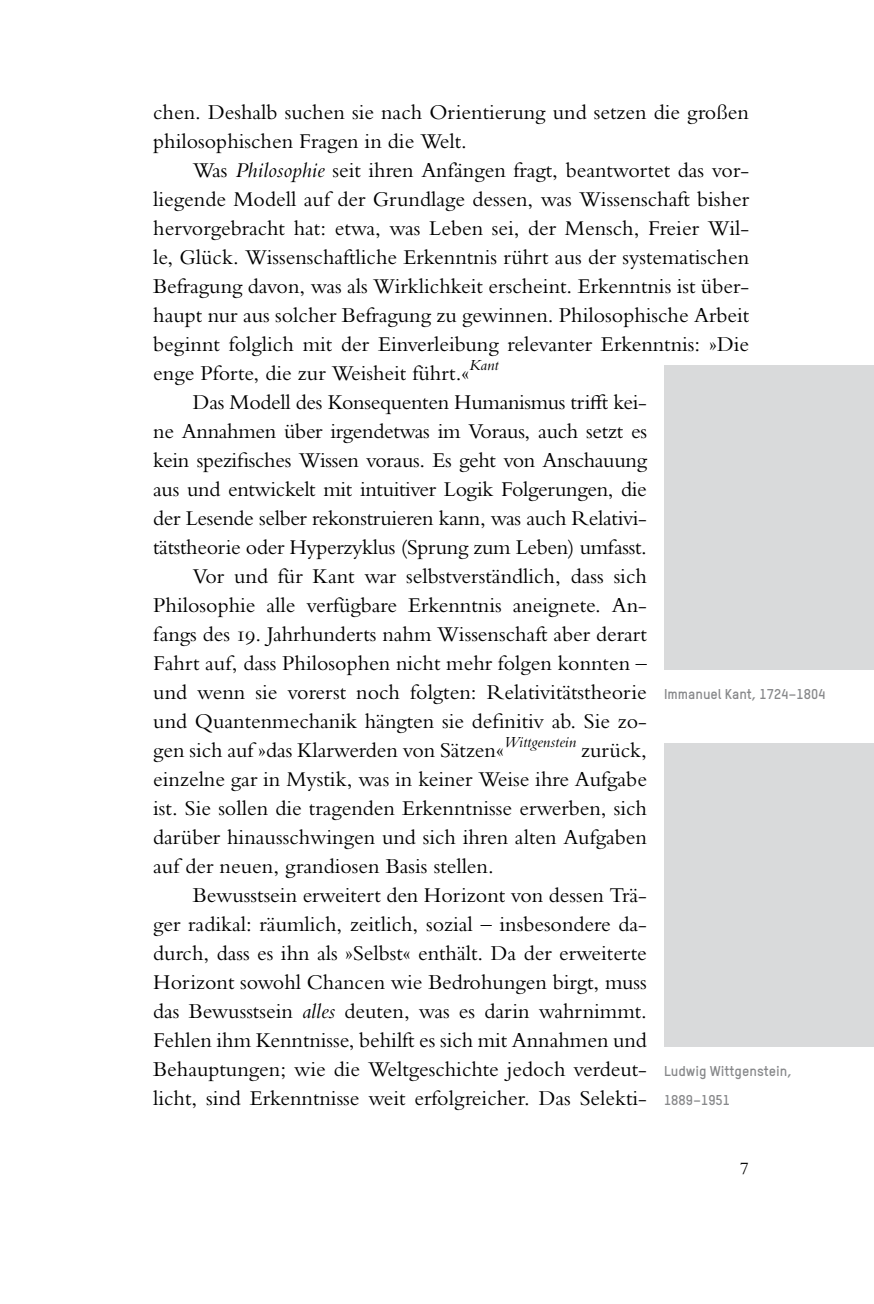
<style>
.page{position:relative;width:874px;height:1304px;background:#fff}
.page>*{position:absolute;margin:0;border:0;box-sizing:border-box;transform-origin:0 0}
.t1{font:22px/29px "Bembo MT Pro";color:#000;text-align:justify}
.t2{font:18px "Bembo Std";color:#000}
.t3{font:italic 16px "Bembo Std";color:#000}
.t4{font:700 14px/29px "TSTAR";color:#87888a}
.s1{font-family:"Bembo Std";font-style:italic}
</style>
<div class="page">
<div style="left:663px;top:743px;width:210px;height:304px;background:#d9dadb"></div>
<div style="left:663px;top:366px;width:210px;height:304px;background:#d9dadb"></div>
<p class="t1" style="left:153px;top:97px;width:597px">chen. Deshalb suchen sie nach Orientierung und setzen die großen philosophischen Fragen in die Welt.</p>
<p class="t1" style="left:153px;top:155px;width:597px;text-indent:40px">Was <span class="s1">Philosophie</span> seit ihren Anfängen fragt, beantwortet das vor&shy;liegende Modell auf der Grundlage dessen, was Wissenschaft bisher hervorgebracht hat: etwa, was Leben sei, der Mensch, Freier Wil&shy;le, Glück. Wissenschaftliche Erkenntnis rührt aus der systematischen Befragung davon, was als Wirklichkeit erscheint. Erkenntnis ist über&shy;haupt nur aus solcher Befragung zu gewinnen. Philosophische Arbeit beginnt folglich mit der Einverleibung relevanter Erkenntnis: »Die enge Pforte, die zur Weisheit führt.«</p>
<p class="t3" style="left:469px;top:356px;width:31px">Kant</p>
<p class="t1" style="left:193px;top:387px;width:455px">Das Modell des Konsequenten Humanismus trifft kei-</p>
<p class="t1" style="left:153px;top:416px;width:495px">ne Annahmen über irgendetwas im Voraus, auch setzt es</p>
<p class="t1" style="left:153px;top:445px;width:495px">kein spezifisches Wissen voraus. Es geht von Anschauung</p>
<p class="t1" style="left:153px;top:474px;width:495px">aus und entwickelt mit intuitiver Logik Folgerungen, die</p>
<p class="t1" style="left:153px;top:503px;width:495px">der Lesende selber rekonstruieren kann, was auch Relativi-</p>
<p class="t1" style="left:153px;top:532px;width:495px">tätstheorie oder Hyperzyklus (Sprung zum Leben) umfasst.</p>
<p class="t1" style="left:193px;top:561px;width:455px">Vor und für Kant war selbstverständlich, dass sich</p>
<p class="t1" style="left:153px;top:590px;width:495px">Philosophie alle verfügbare Erkenntnis aneignete. An-</p>
<p class="t1" style="left:153px;top:619px;width:495px">fangs des 19. Jahrhunderts nahm Wissenschaft aber derart</p>
<p class="t1" style="left:153px;top:648px;width:495px">Fahrt auf, dass Philosophen nicht mehr folgen konnten –</p>
<p class="t1" style="left:153px;top:677px;width:495px">und wenn sie vorerst noch folgten: Relativitätstheorie</p>
<p class="t1" style="left:153px;top:706px;width:495px">und Quantenmechanik hängten sie definitiv ab. Sie zo-</p>
<p class="t1" style="left:153px;top:735px;width:352px">gen sich auf »das Klarwerden von Sätzen«</p>
<p class="t3" style="left:503px;top:733px;width:74px">Wittgenstein</p>
<p class="t4" style="left:663px;top:679px;width:163px">Immanuel Kant, 1724–1804</p>
<p class="t1" style="left:153px;top:735px;width:495px;text-indent:427px">zurück, einzelne gar in Mystik, was in keiner Weise ihre Aufgabe ist. Sie sollen die tragenden Erkenntnisse erwerben, sich darüber hinausschwingen und sich ihren alten Aufgaben auf der neuen, grandiosen Basis stellen.</p>
<p class="t1" style="left:153px;top:880px;width:495px;text-indent:40px">Bewusstsein erweitert den Horizont von dessen Trä&shy;ger radikal: räumlich, zeitlich, sozial – insbesondere da&shy;durch, dass es ihn als »Selbst« enthält. Da der erweiterte Horizont sowohl Chancen wie Bedrohungen birgt, muss das Bewusstsein <span class="s1">alles</span> deuten, was es darin wahrnimmt.<br>Fehlen ihm Kenntnisse, behilft es sich mit Annahmen und Behauptungen; wie die Weltgeschichte jedoch verdeut&shy;licht, sind Erkenntnisse weit erfolgreicher. Das Selekti-</p>
<p class="t4" style="left:663px;top:1056px;width:129px">Ludwig Wittgenstein,<br>1889–1951</p>
<p class="t2" style="left:740px;top:1158px;width:10px">7</p>
</div>
